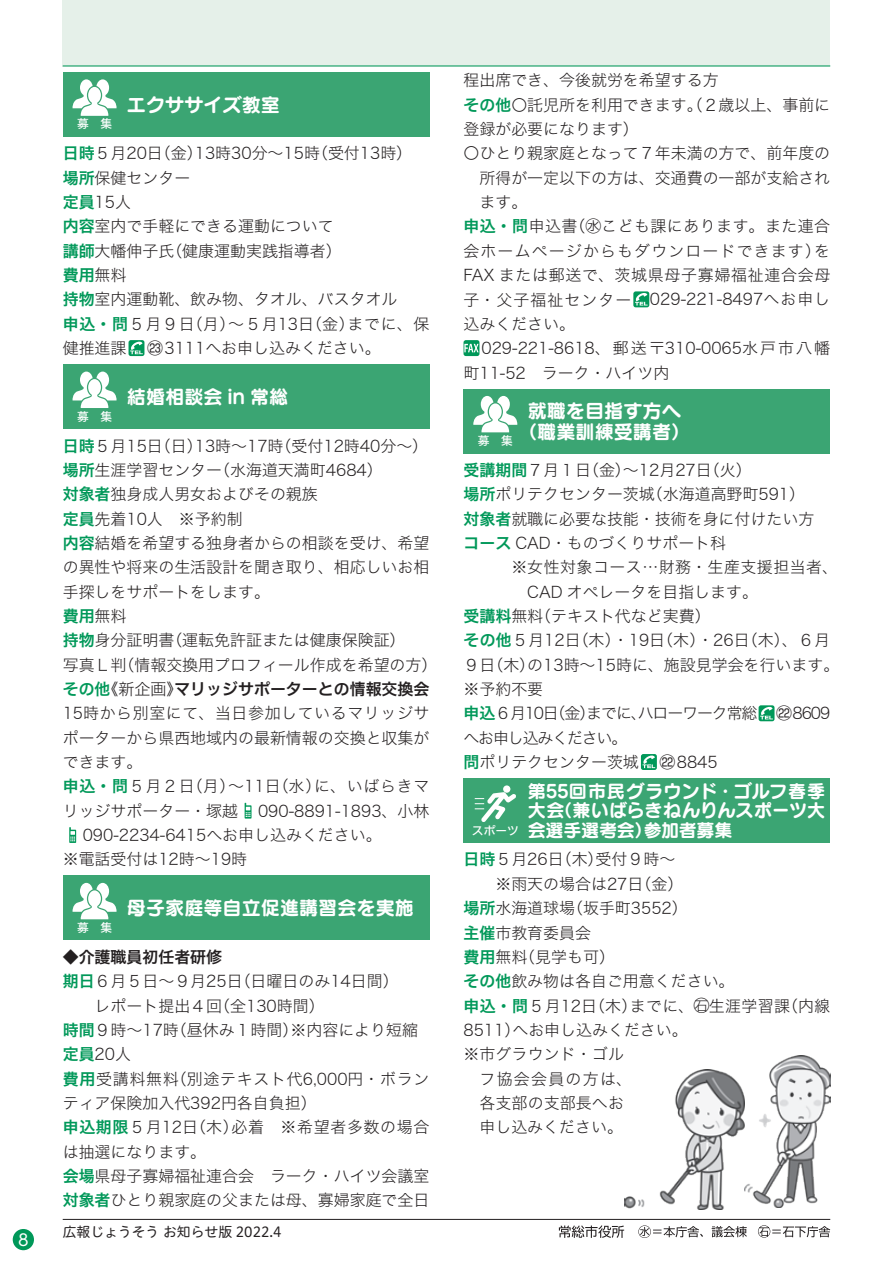
<style>
.page{position:relative;width:893px;height:1263px;background:#fff}
.page>*{position:absolute;margin:0;border:0;box-sizing:border-box;transform-origin:0 0}
.t1{font:19.2px/21px "Seurat Pro B";color:#fff}
.t2{font:18px "Seurat Pro B";letter-spacing:-.005em;color:#fff}
.t3{font:18px "Seurat Pro B";letter-spacing:.03em;color:#fff}
.t4{font:15.9px/24.3px "Hira Kaku Std W2";color:#231f20}
.t5{font:15.9px "Hira Kaku Std W2";letter-spacing:.03em;color:#231f20}
.t6{font:15.9px "Hiragino UD Sans F Std W6";color:#231f20}
.t7{font:15.9px "Hira Kaku Std W2";letter-spacing:-.07em;color:#231f20}
.t8{font:15.9px "Hira Kaku Std W2";letter-spacing:.065em;color:#231f20}
.t9{font:15.9px "Hira Kaku Std W2";letter-spacing:.025em;color:#231f20}
.t10{font:15.9px "Hira Kaku Std W2";letter-spacing:.045em;color:#231f20}
.t11{font:15.9px "Hira Kaku Std W2";letter-spacing:.07em;color:#231f20}
.t12{font:15.9px "Hira Kaku Std W2";letter-spacing:-.075em;color:#231f20}
.t13{font:15.9px "Hira Kaku Std W2";letter-spacing:.08em;color:#231f20}
.t14{font:15.9px "Hiragino UD Sans F Std W6";color:#009859}
.t15{font:15.9px "UD Shin Go NT Pro";color:#fff}
.t16{font:13.8px "Hiragino UD Sans R Std W4";color:#231f20}
.t17{font:11.7px "Hiragino UD Sans F Std W5";color:#fff}
.s1{font-family:"Hiragino UD Sans F Std W6";color:#009859}
.s2{font-family:"Hira Kaku Std W2";color:#231f20}
.s3{font-family:"Shin Go Pr 6 N"}
.s4{color:#009859}
.s5{font-family:"Hira Kaku Std W2"}
.s6{font-family:"UD Shin Go NT Pro";font-weight:300}
.s7{font-family:"Hiragino UD Sans F Std W5";font-size:11.7px}
.s8{font-size:17.55px}
.s9{font-size:13.8px}
</style>
<div class="page">
<div style="left:63px;top:0;width:767px;height:66px;background:#e5f0e9"></div>
<hr style="left:63px;top:66px;width:767px;height:1px;background:#009859">
<hr style="left:63px;top:1219px;width:767px;height:1px;background:#231f20">
<div style="left:63px;top:72px;width:366px;height:65px;background:#3ba573"></div>
<svg style="left:73px;top:79px;width:44px;height:37px"></svg>
<svg style="left:129px;top:340px;width:15px;height:16px"></svg>
<div style="left:63px;top:364px;width:366px;height:65px;background:#3ba573"></div>
<svg style="left:73px;top:372px;width:44px;height:36px"></svg>
<svg style="left:245px;top:803px;width:7px;height:15px"></svg>
<svg style="left:69px;top:827px;width:7px;height:16px"></svg>
<div style="left:63px;top:876px;width:366px;height:64px;background:#3ba573"></div>
<svg style="left:73px;top:883px;width:44px;height:36px"></svg>
<svg style="left:633px;top:291px;width:16px;height:16px"></svg>
<svg style="left:463px;top:340px;width:16px;height:16px"></svg>
<div style="left:463px;top:389px;width:367px;height:64px;background:#3ba573"></div>
<svg style="left:473px;top:396px;width:44px;height:36px"></svg>
<svg style="left:759px;top:705px;width:15px;height:16px"></svg>
<svg style="left:641px;top:754px;width:16px;height:16px"></svg>
<div style="left:463px;top:778px;width:367px;height:65px;background:#3ba573"></div>
<div style="left:503px;top:785px;width:7px;height:8px;background:#fff;border-radius:50%"></div>
<svg style="left:475px;top:792px;width:41px;height:30px"></svg>
<img style="left:624px;top:1069px;width:121px;height:140px">
<img style="left:745px;top:1055px;width:85px;height:153px">
<svg style="left:559px;top:1225px;width:271px;height:13px"></svg>
<div style="left:13px;top:1229px;width:21px;height:21px;background:#009859;border-radius:50%"></div>
<p class="t15" style="left:18px;top:1227px;width:12px">8</p>
<p class="t1" style="left:127px;top:93px;width:155px">エクササイズ教室</p>
<p class="t17" style="left:77px;top:115px;width:37px">募　集</p>
<p class="t4" style="left:63px;top:141px;width:351px"><span class="s1">日時</span>５月20日（金）13時30分～15時（受付13時）<span class="s1">場所</span>保健センター<br><span class="s1">定員</span>15人<br><span class="s1">内容</span>室内で手軽にできる運動について<br><span class="s1">講師</span>大幡伸子氏（健康運動実践指導者）</p>
<p class="t14" style="left:63px;top:263px;width:65px">費用<span class="s2">無料</span></p>
<p class="t4" style="left:63px;top:287px;width:368px"><span class="s1">持物</span>室内運動靴、飲み物、タオル、バスタオル<br><span class="s1">申込・問</span>５月９日（月）～５月13日（金）までに、保健推進課</p>
<p class="t4" style="left:147px;top:336px;width:235px"><span class="s3">㉓</span>3111へお申し込みください。</p>
<p class="t1" style="left:127px;top:385px;width:163px">結婚相談会 in 常総</p>
<p class="t17" style="left:77px;top:407px;width:37px">募　集</p>
<p class="t4" style="left:63px;top:433px;width:368px"><span class="s1">日時</span>５月15日（日）13時～17時（受付12時40分～）<span class="s1">場所</span>生涯学習センター（水海道天満町4684）<br><span class="s1">対象者</span>独身成人男女およびその親族<br><span class="s1">定員</span>先着10人　※予約制<br><span class="s1">内容</span>結婚を希望する独身者からの相談を受け、希望の異性や将来の生活設計を聞き取り、相応しいお相手探しをサポートをします。</p>
<p class="t14" style="left:63px;top:604px;width:65px">費用<span class="s2">無料</span></p>
<p class="t4" style="left:63px;top:628px;width:376px"><span class="s1">持物</span>身分証明書（運転免許証または健康保険証）<br>写真 L 判（情報交換用プロフィール作成を希望の方）</p>
<p class="t6" style="left:63px;top:677px;width:368px"><span class="s4">その他</span><span class="s5">《新企画》</span>マリッジサポーターとの情報交換会</p>
<p class="t4" style="left:63px;top:701px;width:368px">15時から別室にて、当日参加しているマリッジサポーターから県西地域内の最新情報の交換と収集ができます。<br><span class="s1">申込・問</span>５月２日（月）～11日（水）に、いばらきマリッジサポーター・塚越</p>
<p class="t4" style="left:258px;top:798px;width:173px">090-8891-1893、小林</p>
<p class="t4" style="left:83px;top:823px;width:301px">090-2234-6415へお申し込みください。</p>
<p class="t4" style="left:63px;top:847px;width:186px">※電話受付は12時～19時</p>
<p class="t1" style="left:127px;top:896px;width:289px">母子家庭等自立促進講習会を実施</p>
<p class="t17" style="left:77px;top:919px;width:37px">募　集</p>
<p class="t6" style="left:63px;top:945px;width:161px">◆介護職員初任者研修</p>
<p class="t4" style="left:63px;top:969px;width:368px"><span class="s1">期日</span>６月５日～９月25日（日曜日のみ14日間）<br>　　レポート提出４回（全130時間）<br><span class="s1">時間</span>９時～17時（昼休み１時間）※内容により短縮<span class="s1">定員</span>20人<br><span class="s1">費用</span>受講料無料（別途テキスト代6,000円・ボランティア保険加入代392円各自負担）<br><span class="s1">申込期限</span>５月12日（木）必着　※希望者多数の場合は抽選になります。<br><span class="s1">会場</span>県母子寡婦福祉連合会　ラーク・ハイツ会議室<span class="s1">対象者</span>ひとり親家庭の父または母、寡婦家庭で全日</p>
<p class="t16" style="left:63px;top:1222px;width:220px">広報じょうそう お知らせ版 2022.4</p>
<p class="t4" style="left:463px;top:68px;width:257px">程出席でき、今後就労を希望する方</p>
<p class="t4" style="left:463px;top:92px;width:368px"><span class="s1">その他</span>〇託児所を利用できます。（２歳以上、事前に</p>
<p class="t4" style="left:463px;top:117px;width:177px">登録が必要になります）</p>
<p class="t4" style="left:463px;top:141px;width:368px">〇ひとり親家庭となって７年未満の方で、前年度の</p>
<p class="t4" style="left:479px;top:165px;width:352px">所得が一定以下の方は、交通費の一部が支給され</p>
<p class="t4" style="left:479px;top:190px;width:49px">ます。</p>
<p class="t5" style="left:463px;top:215px;width:368px"><span class="s1">申込・問</span>申込書（<span class="s6">㊌</span>こども課にあります。また連合</p>
<p class="t11" style="left:463px;top:239px;width:368px">会ホームページからもダウンロードできます）を</p>
<p class="t10" style="left:463px;top:263px;width:368px">FAX または郵送で、茨城県母子寡婦福祉連合会母</p>
<p class="t8" style="left:463px;top:288px;width:368px">子・父子福祉センター 029-221-8497へお申し</p>
<p class="t4" style="left:463px;top:311px;width:113px">込みください。</p>
<p class="t4" style="left:481px;top:336px;width:350px">029-221-8618、郵送〒310-0065水戸市八幡</p>
<p class="t4" style="left:463px;top:360px;width:207px">町11-52　ラーク・ハイツ内</p>
<p class="t1" style="left:478px;top:399px;width:214px;text-indent:50px">就職を目指す方へ<sub>募　集</sub>（職業訓練受講者）</p>
<p class="t4" style="left:463px;top:457px;width:290px"><span class="s1">受講期間</span>７月１日（金）～12月27日（火）</p>
<p class="t4" style="left:463px;top:482px;width:343px"><span class="s1">場所</span>ポリテクセンター茨城（水海道高野町591）</p>
<p class="t4" style="left:463px;top:506px;width:352px"><span class="s1">対象者</span>就職に必要な技能・技術を身に付けたい方</p>
<p class="t4" style="left:463px;top:530px;width:264px"><span class="s1">コース</span> CAD・ものづくりサポート科</p>
<p class="t5" style="left:463px;top:555px;width:376px">　　　※女性対象コース…財務・生産支援担当者、</p>
<p class="t4" style="left:527px;top:579px;width:232px">CAD オペレータを目指します。</p>
<p class="t4" style="left:463px;top:603px;width:249px"><span class="s1">受講料</span>無料（テキスト代など実費）</p>
<p class="t4" style="left:463px;top:628px;width:368px"><span class="s1">その他</span>５月12日（木）・19日（木）・26日（木）、６月</p>
<p class="t4" style="left:463px;top:652px;width:377px">９日（木）の13時～15時に、施設見学会を行います。</p>
<p class="t4" style="left:463px;top:676px;width:81px">※予約不要</p>
<p class="t7" style="left:463px;top:701px;width:368px"><span class="s1">申込</span>６月10日（金）までに、ハローワーク常総 <span class="s3">㉒</span>8609</p>
<p class="t12" style="left:463px;top:726px;width:165px">へお申し込みください。</p>
<p class="t4" style="left:463px;top:749px;width:177px"><span class="s1">問</span>ポリテクセンター茨城</p>
<p class="t4" style="left:659px;top:749px;width:60px"><span class="s3">㉒</span>8845</p>
<p class="t3" style="left:528px;top:778px;width:299px">第55回市民グラウンド・ゴルフ春季</p>
<p class="t2" style="left:528px;top:798px;width:299px">大会（兼いばらきねんりんスポーツ大</p>
<p class="t2" style="left:472px;top:817px;width:262px"><span class="s7">スポーツ</span> 会選手選考会）参加者募集</p>
<p class="t4" style="left:463px;top:847px;width:213px"><span class="s1">日時</span>５月26日（木）受付９時～</p>
<p class="t4" style="left:463px;top:871px;width:221px">　　※雨天の場合は27日（金）</p>
<p class="t4" style="left:463px;top:896px;width:226px"><span class="s1">場所</span>水海道球場（坂手町3552）</p>
<p class="t4" style="left:463px;top:920px;width:129px"><span class="s1">主催</span>市教育委員会</p>
<p class="t4" style="left:463px;top:944px;width:153px"><span class="s1">費用</span>無料（見学も可）</p>
<p class="t4" style="left:463px;top:969px;width:273px"><span class="s1">その他</span>飲み物は各自ご用意ください。</p>
<p class="t9" style="left:463px;top:994px;width:368px"><span class="s1">申込・問</span>５月12日（木）までに、<span class="s8">○</span><span class="s9">石</span>生涯学習課（内線</p>
<p class="t4" style="left:463px;top:1017px;width:226px">8511）へお申し込みください。</p>
<p class="t4" style="left:463px;top:1042px;width:162px">※市グラウンド・ゴル</p>
<p class="t13" style="left:479px;top:1067px;width:154px">フ協会会員の方は、</p>
<p class="t4" style="left:479px;top:1090px;width:146px">各支部の支部長へお</p>
<p class="t4" style="left:479px;top:1115px;width:145px">申し込みください。</p>
</div>
